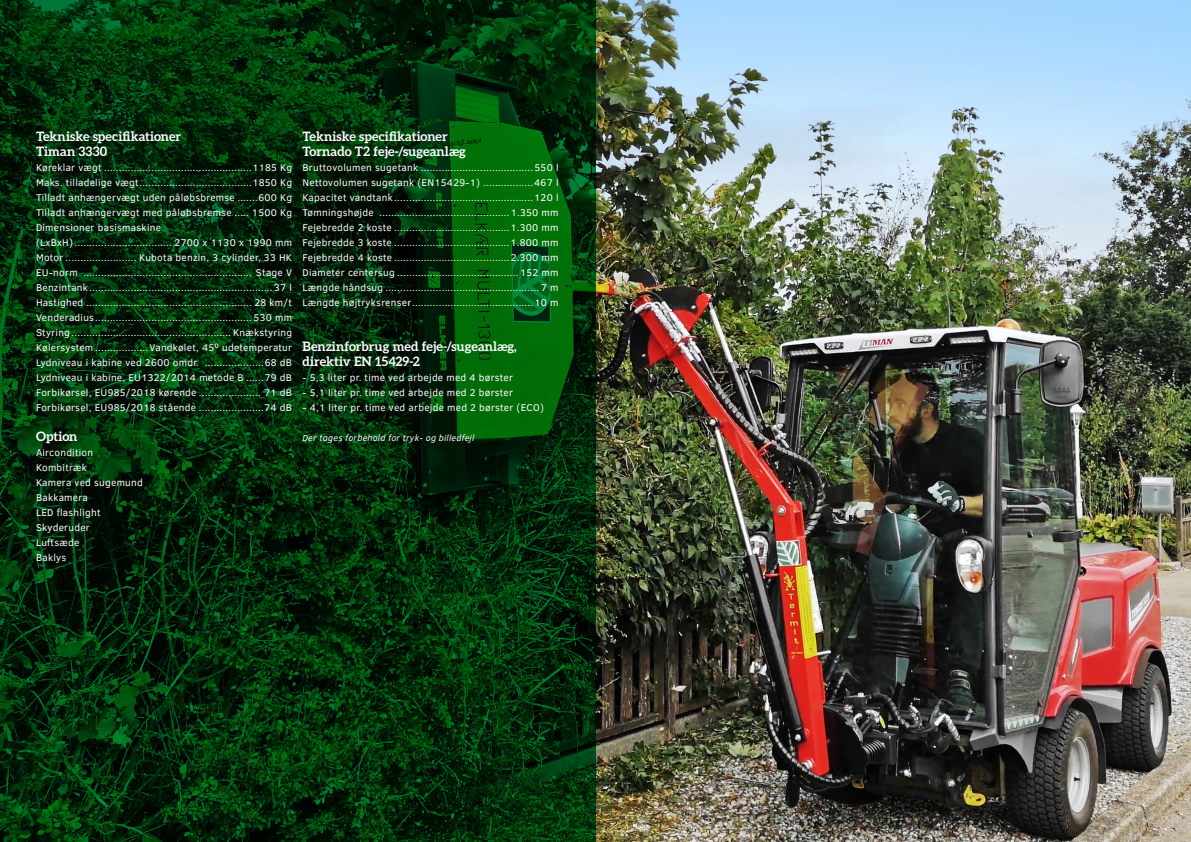
<style>
.page{position:relative;width:1191px;height:842px;background:#fff}
.page>*{position:absolute;margin:0;border:0;box-sizing:border-box;transform-origin:0 0}
.t1{font:700 13px/15px "Aleo";letter-spacing:.005em;color:#fff}
.t2{font:10px/15px "Clear Sans";letter-spacing:.025em;color:#fff}
.t3{font:italic 9px "Clear Sans";letter-spacing:.025em;color:#fff}
</style>
<div class="page">
<img style="left:595px;top:0;width:596px;height:842px">
<svg style="left:0;top:0;width:595px;height:842px;background:#002f09"></svg>
<h1 class="t1" style="left:36px;top:129px;width:147px">Tekniske specifikationer<br>Timan 3330</h1>
<p class="t2" style="left:36px;top:160px;width:258px">Køreklar vægt ..................................................1185 Kg Maks. tilladelige vægt......................................1850 Kg Tilladt anhængervægt uden påløbsbremse .......600 Kg Tilladt anhængervægt med påløbsbremse ..... 1500 Kg Dimensioner basismaskine (LxBxH)................................. 2700 x 1130 x 1990 mm Motor ........................ Kubota benzin, 3 cylinder, 33 HK EU-norm ......................................................... Stage V Benzintank.............................................................. 37 l Hastighed ........................................................ 28 km/t Venderadius..................................................... 530 mm Styring ...................................................... Knækstyring Kølersystem ..................Vandkølet, 45⁰ udetemperatur Lydniveau i kabine ved 2600 omdr. ....................68 dB Lydniveau i kabine, EU1322/2014 metode B ......79 dB Forbikørsel, EU985/2018 kørende ..................... 71 dB Forbikørsel, EU985/2018 stående ......................74 dB</p>
<h1 class="t1" style="left:36px;top:429px;width:43px">Option</h1>
<p class="t2" style="left:36px;top:445px;width:108px">Aircondition<br>Kombitræk<br>Kamera ved sugemund<br>Bakkamera<br>LED flashlight<br>Skyderuder<br>Luftsæde<br>Baklys</p>
<h1 class="t1" style="left:302px;top:129px;width:165px">Tekniske specifikationer<br>Tornado T2 feje-/sugeanlæg</h1>
<p class="t2" style="left:302px;top:160px;width:258px;text-align:justify">Bruttovolumen sugetank ......................................550 l Nettovolumen sugetank (EN15429-1) .................467 l Kapacitet vandtank ...............................................120 l Tømningshøjde ............................................1.350 mm Fejebredde 2 koste .......................................1.300 mm Fejebredde 3 koste .......................................1.800 mm Fejebredde 4 koste .......................................2.300 mm Diameter centersug ......................................... 152 mm Længde håndsug .................................................... 7 m Længde højtryksrenser.........................................10 m</p>
<h1 class="t1" style="left:302px;top:339px;width:216px">Benzinforbrug med feje-/sugeanlæg, direktiv EN 15429-2</h1>
<p class="t2" style="left:302px;top:370px;width:212px">- 5,3 liter pr. time ved arbejde med 4 børster</p>
<p class="t2" style="left:302px;top:385px;width:212px">- 5,1 liter pr. time ved arbejde med 2 børster</p>
<p class="t2" style="left:302px;top:400px;width:243px">- 4,1 liter pr. time ved arbejde med 2 børster (ECO)</p>
<p class="t3" style="left:302px;top:432px;width:173px">Der tages forbehold for tryk- og billedfejl</p>
</div>
